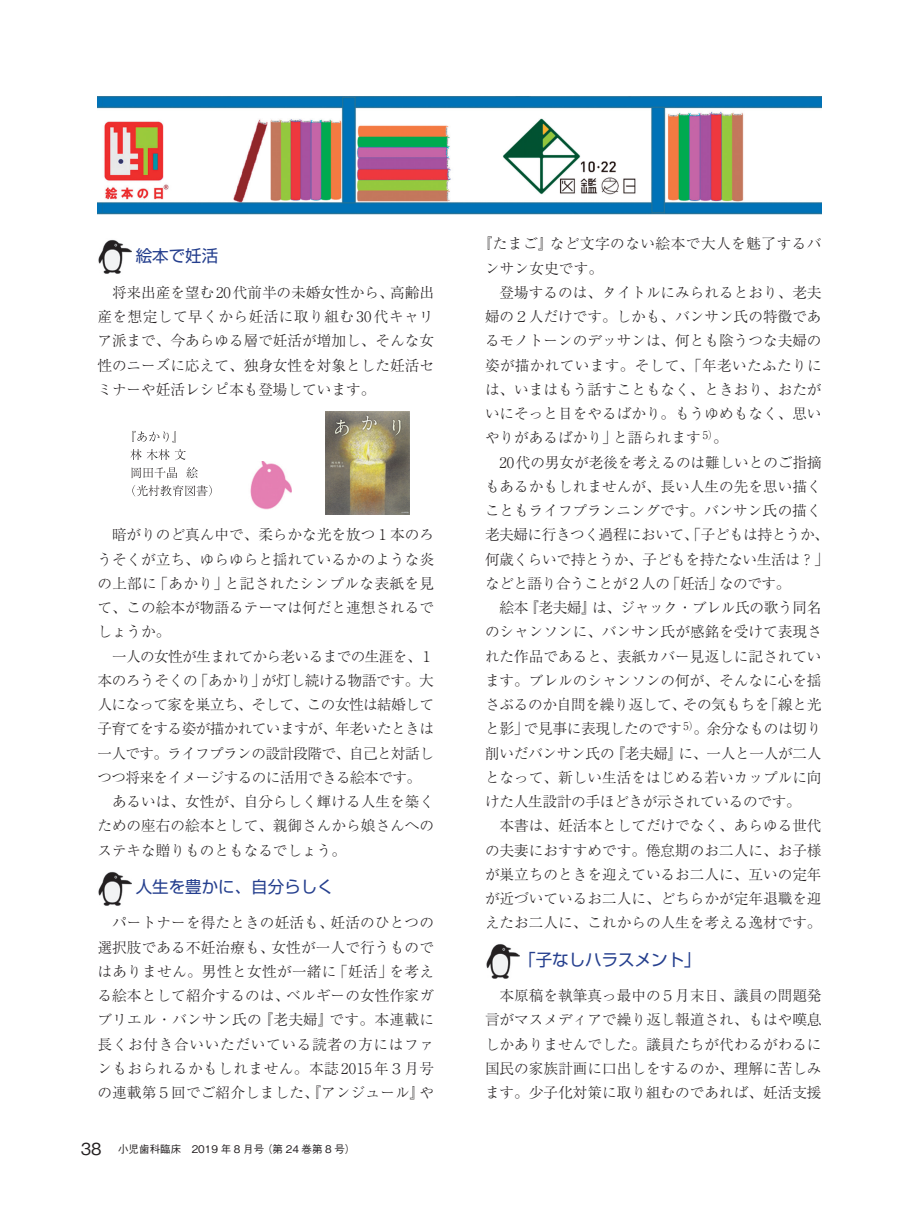
<style>
.page{position:relative;width:919px;height:1217px;background:#fff}
.page>*{position:absolute;margin:0;border:0;box-sizing:border-box;transform-origin:0 0}
.t1{font:16.5px "Shin Go Pro";color:#253f8e}
.t2{font:300 14.7px/24.2px "Ryumin Pro";color:#231f20;text-align:justify}
.t3{font:500 10.5px "Gothic BBB Pro";color:#231f20}
.s1{font-size:16.5px}
</style>
<div class="page">
<img style="left:97px;top:96px;width:724px;height:119px">
<div style="left:486px;top:118px;width:157px;height:82px;background:#fff"></div>
<img style="left:503px;top:118px;width:133px;height:77px">
<img style="left:98px;top:239px;width:34px;height:35px">
<img style="left:98px;top:871px;width:34px;height:34px">
<img style="left:486px;top:944px;width:33px;height:34px">
<img style="left:250px;top:461px;width:41px;height:48px">
<img style="left:325px;top:411px;width:85px;height:103px">
<svg style="left:132px;top:485px;width:80px;height:11px"></svg>
<svg style="left:132px;top:467px;width:66px;height:11px"></svg>
<svg style="left:130px;top:449px;width:56px;height:11px"></svg>
<svg style="left:132px;top:431px;width:44px;height:11px"></svg>
<p class="t1" style="left:136px;top:242px;width:84px">絵本で妊活</p>
<p class="t2" style="left:97px;top:279px;width:338px">　将来出産を望む20代前半の未婚女性から、高齢出産を想定して早くから妊活に取り組む30代キャリア派まで、今あらゆる層で妊活が増加し、そんな女性のニーズに応えて、独身女性を対象とした妊活セミナーや妊活レシピ本も登場しています。</p>
<p class="t2" style="left:97px;top:521px;width:338px;text-align:left">　暗がりのど真ん中で、柔らかな光を放つ１本のろうそくが立ち、ゆらゆらと揺れているかのような炎の上部に「あかり」と記されたシンプルな表紙を見て、この絵本が物語るテーマは何だと連想されるでしょうか。<br>　一人の女性が生まれてから老いるまでの生涯を、１本のろうそくの「あかり」が灯し続ける物語です。大人になって家を巣立ち、そして、この女性は結婚して子育てをする姿が描かれていますが、年老いたときは一人です。ライフプランの設計段階で、自己と対話しつつ将来をイメージするのに活用できる絵本です。　あるいは、女性が、自分らしく輝ける人生を築くための座右の絵本として、親御さんから娘さんへのステキな贈りものともなるでしょう。</p>
<p class="t1" style="left:136px;top:872px;width:199px">人生を豊かに、自分らしく</p>
<p class="t2" style="left:97px;top:909px;width:338px">　パートナーを得たときの妊活も、妊活のひとつの選択肢である不妊治療も、女性が一人で行うものではありません。男性と女性が一緒に「妊活」を考える絵本として紹介するのは、ベルギーの女性作家ガブリエル・バンサン氏の『老夫婦』です。本連載に長くお付き合いいただいている読者の方にはファンもおられるかもしれません。本誌2015年３月号の連載第５回でご紹介しました、『アンジュール』や</p>
<p class="t3" style="left:81px;top:1140px;width:276px"><span class="s1">38　</span>小児歯科臨床　2019 年 8 月号（第 24 巻第 8 号）</p>
<p class="t2" style="left:485px;top:231px;width:345px;text-align:left;text-indent:-7px">『たまご』など文字のない絵本で大人を魅了するバンサン女史です。<br>　登場するのは、タイトルにみられるとおり、老夫婦の２人だけです。しかも、バンサン氏の特徴であるモノトーンのデッサンは、何とも陰うつな夫婦の姿が描かれています。そして、「年老いたふたりには、いまはもう話すこともなく、ときおり、おたがいにそっと目をやるばかり。もうゆめもなく、思いやりがあるばかり」と語られます <sup>5）</sup>。<br>　20代の男女が老後を考えるのは難しいとのご指摘もあるかもしれませんが、長い人生の先を思い描くこともライフプランニングです。バンサン氏の描く老夫婦に行きつく過程において、「子どもは持とうか、何歳くらいで持とうか、子どもを持たない生活は？」などと語り合うことが２人の「妊活」なのです。<br>　絵本『老夫婦』は、ジャック・ブレル氏の歌う同名のシャンソンに、バンサン氏が感銘を受けて表現された作品であると、表紙カバー見返しに記されています。ブレルのシャンソンの何が、そんなに心を揺さぶるのか自問を繰り返して、その気もちを「線と光と影」で見事に表現したのです <sup>5）</sup>。余分なものは切り削いだバンサン氏の『老夫婦』に、一人と一人が二人となって、新しい生活をはじめる若いカップルに向けた人生設計の手ほどきが示されているのです。<br>　本書は、妊活本としてだけでなく、あらゆる世代の夫妻におすすめです。倦怠期のお二人に、お子様が巣立ちのときを迎えているお二人に、互いの定年が近づいているお二人に、どちらかが定年退職を迎えたお二人に、これからの人生を考える逸材です。</p>
<p class="t1" style="left:519px;top:945px;width:183px">「子なしハラスメント」</p>
<p class="t2" style="left:485px;top:982px;width:338px">　本原稿を執筆真っ最中の５月末日、議員の問題発言がマスメディアで繰り返し報道され、もはや嘆息しかありませんでした。議員たちが代わるがわるに国民の家族計画に口出しをするのか、理解に苦しみます。少子化対策に取り組むのであれば、妊活支援</p>
</div>
